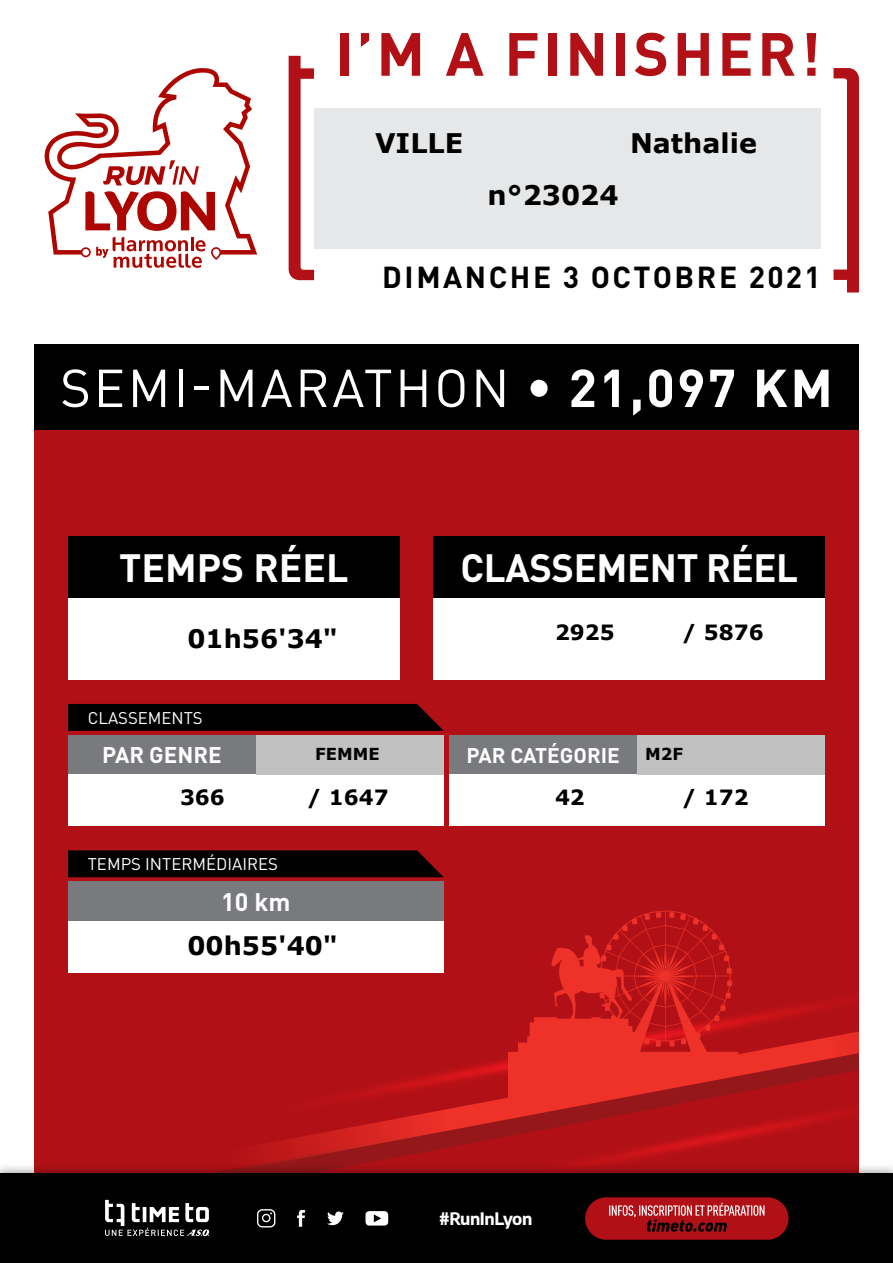
<style>
.page{position:relative;width:893px;height:1263px;background:#fff}
.page>*{position:absolute;margin:0;border:0;box-sizing:border-box;transform-origin:0 0}
.t1{font:700 60px "DIN Pro";letter-spacing:.06em;color:#b11116}
.t2{font:52.5px "DIN Pro";letter-spacing:.05em;color:#fff}
.t3{font:700 39px "DIN Pro";letter-spacing:-.01em;color:#fff}
.t4{font:700 30px "DIN Pro";letter-spacing:.085em;color:#000}
.t5{font:700 27px "Verdana";color:#000}
.t6{font:700 25.5px "Verdana";color:#000}
.t7{font:700 25.05px "DIN Pro";color:#fff}
.t8{font:700 22.5px "DIN Pro";color:#fff}
.t9{font:700 21px "Verdana";color:#000}
.t10{font:700 21px "DIN Pro";color:#fff}
.t11{font:700 16.95px "Encode Sans";letter-spacing:-.025em;color:#fff}
.t12{font:16.8px "DIN Pro";color:#fff}
.t13{font:700 16.5px "Verdana";color:#000}
.s1{font-weight:700}
</style>
<div class="page">
<div style="left:34px;top:429px;width:825px;height:745px;background:#b11116"></div>
<img style="left:161px;top:972px;width:698px;height:190px">
<img style="left:424px;top:1035px;width:435px;height:127px">
<svg style="left:508px;top:911px;width:230px;height:189px"></svg>
<div style="left:0;top:1162px;width:893px;height:101px;background:#000;opacity:.36"></div>
<div style="left:0;top:1174px;width:893px;height:89px;background:#000"></div>
<svg style="left:105px;top:1200px;width:104px;height:36px"></svg>
<svg style="left:366px;top:1211px;width:22px;height:14px"></svg>
<svg style="left:327px;top:1211px;width:17px;height:14px"></svg>
<svg style="left:297px;top:1210px;width:8px;height:17px"></svg>
<svg style="left:257px;top:1209px;width:18px;height:18px"></svg>
<div style="left:585px;top:1197px;width:203px;height:43px;background:#b11116;border-radius:21px"></div>
<svg style="left:609px;top:1203px;width:155px;height:29px"></svg>
<div style="left:68px;top:881px;width:376px;height:40px;background:#797a7d"></div>
<div style="left:68px;top:921px;width:376px;height:51px;background:#fff"></div>
<svg style="left:68px;top:850px;width:376px;height:27px;background:#080001"></svg>
<svg style="left:833px;top:68px;width:26px;height:224px"></svg>
<svg style="left:289px;top:56px;width:25px;height:224px"></svg>
<div style="left:34px;top:344px;width:825px;height:85px;background:#000"></div>
<div style="left:68px;top:536px;width:332px;height:62px;background:#000"></div>
<div style="left:68px;top:598px;width:332px;height:82px;background:#fff"></div>
<div style="left:434px;top:536px;width:391px;height:62px;background:#000"></div>
<div style="left:434px;top:598px;width:391px;height:82px;background:#fff"></div>
<div style="left:68px;top:735px;width:188px;height:39px;background:#797a7d"></div>
<div style="left:449px;top:735px;width:188px;height:39px;background:#797a7d"></div>
<div style="left:68px;top:774px;width:376px;height:52px;background:#fff"></div>
<div style="left:449px;top:774px;width:376px;height:52px;background:#fff"></div>
<svg style="left:68px;top:704px;width:376px;height:27px;background:#070000"></svg>
<div style="left:256px;top:735px;width:188px;height:39px;background:#c1c1c1"></div>
<div style="left:637px;top:735px;width:188px;height:39px;background:#c1c1c1"></div>
<div style="left:315px;top:108px;width:506px;height:141px;background:#e6e7e8"></div>
<svg style="left:45px;top:68px;width:212px;height:200px"></svg>
<h1 class="t1" style="left:335px;top:7px;width:487px">I’M A FINISHER!</h1>
<h3 class="t5" style="left:375px;top:132px;width:90px">VILLE</h3>
<h3 class="t5" style="left:630px;top:132px;width:128px">Nathalie</h3>
<h3 class="t5" style="left:488px;top:185px;width:133px">n°23024</h3>
<h3 class="t4" style="left:382px;top:254px;width:440px">DIMANCHE 3 OCTOBRE 2021</h3>
<h2 class="t2" style="left:60px;top:348px;width:774px">SEMI-MARATHON <span class="s1">• 21,097 KM</span></h2>
<h3 class="t3" style="left:119px;top:537px;width:231px">TEMPS RÉEL</h3>
<h3 class="t3" style="left:460px;top:537px;width:339px">CLASSEMENT RÉEL</h3>
<h3 class="t6" style="left:188px;top:628px;width:152px">01h56'34"</h3>
<p class="t12" style="left:88px;top:705px;width:117px">CLASSEMENTS</p>
<p class="t9" style="left:555px;top:624px;width:61px">2925</p>
<p class="t9" style="left:682px;top:624px;width:83px">/ 5876</p>
<h3 class="t8" style="left:102px;top:737px;width:121px">PAR GENRE</h3>
<p class="t10" style="left:466px;top:738px;width:155px">PAR CATÉGORIE</p>
<p class="t13" style="left:315px;top:748px;width:66px">FEMME</p>
<p class="t13" style="left:645px;top:748px;width:40px">M2F</p>
<p class="t9" style="left:180px;top:789px;width:46px">366</p>
<p class="t9" style="left:307px;top:789px;width:83px">/ 1647</p>
<p class="t12" style="left:88px;top:851px;width:192px">TEMPS INTERMÉDIAIRES</p>
<h3 class="t7" style="left:221px;top:882px;width:71px">10 km</h3>
<h3 class="t6" style="left:188px;top:936px;width:152px">00h55'40"</h3>
<p class="t9" style="left:555px;top:789px;width:31px">42</p>
<p class="t9" style="left:682px;top:789px;width:68px">/ 172</p>
<p class="t11" style="left:439px;top:1205px;width:95px">#RunInLyon</p>
</div>
